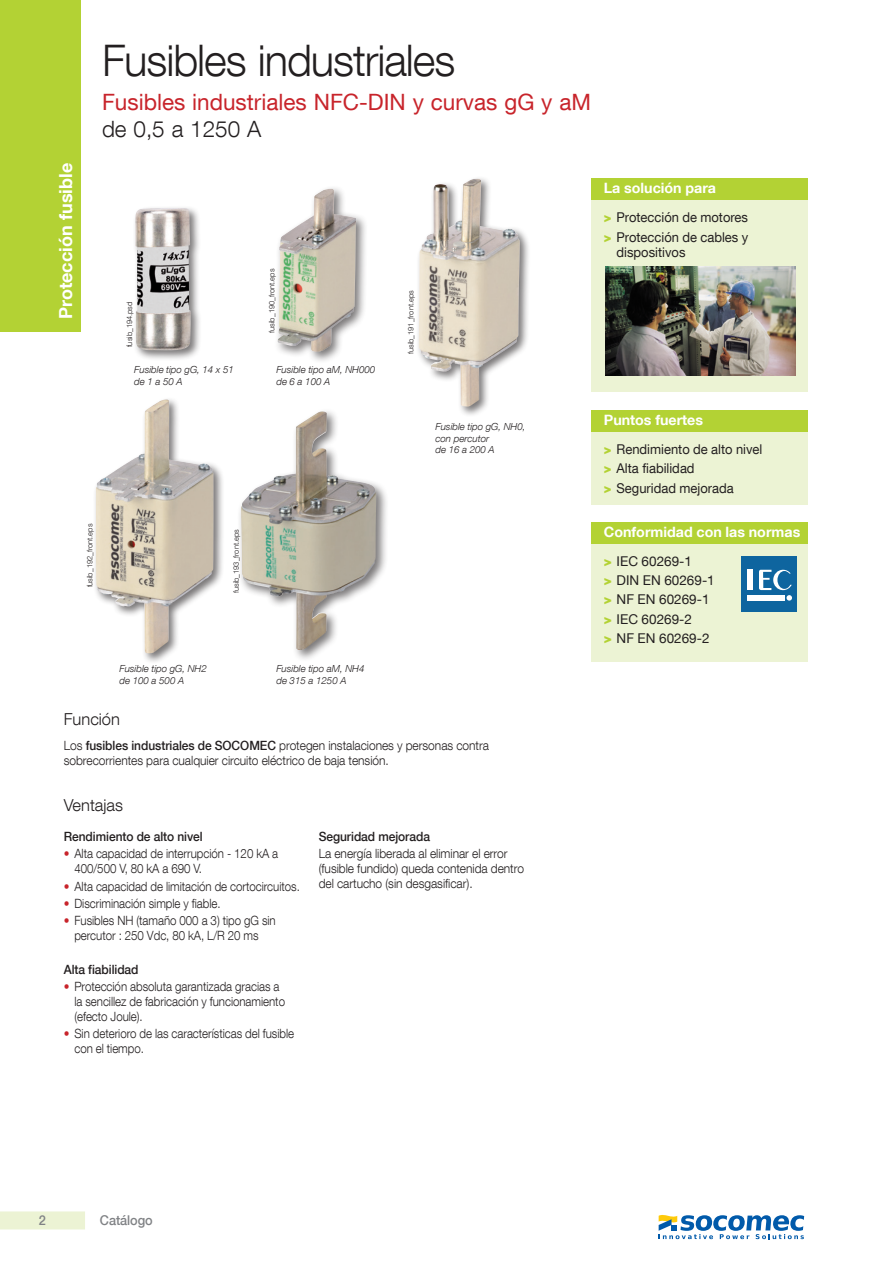
<style>
.page{position:relative;width:893px;height:1263px;background:#fff}
.page>*{position:absolute;margin:0;border:0;box-sizing:border-box;transform-origin:0 0}
.TITRE_page_1{font:300 43.5px "Helvetica Neue LT Com";letter-spacing:-.025em;color:#231f20}
.Sous_famille{font:22.5px "Helvetica Neue LT Com";color:#c8242b}
.Calibre{font:300 22.5px "Helvetica Neue LT Com";color:#231f20}
.t1{font:700 18px "Helvetica Neue LT Com";color:#fff}
.sous_titre_1ere_p{font:300 16.5px "Helvetica Neue LT Com";color:#231f20}
.navig_titre{font:700 14.25px "Helvetica Neue LT Com";color:#fff}
.t2{font:13.5px/15px "Helvetica Neue LT Com";color:#231f20;scale:.96 1}
.t3{font:13.5px "Helvetica Neue LT Com";color:#231f20}
.t4{font:500 13.5px "Helvetica Neue LT Com";letter-spacing:-.005em;color:#808285;scale:.94 1}
.texte_light_8_5pt{font:300 12.75px/15px "Helvetica Neue LT Com";letter-spacing:-.005em;color:#231f20;scale:.9 1}
.texte_light_8_5pt-2{font:300 12.75px/15px "Helvetica Neue LT Com";letter-spacing:-.005em;color:#231f20;scale:.94 1}
.Texte_medium_8_5{font:500 12.75px "Helvetica Neue LT Com";letter-spacing:-.005em;color:#231f20;scale:.94 1}
.Legende_PRODUIT{font:italic 300 9.75px/11.7px "Helvetica Neue LT Com";color:#231f20}
.reference{font:300 7.5px "Helvetica Neue LT Com";color:#231f20}
.s1{font-weight:500}
.s2{color:#c8242b}
.s3{font-weight:900;color:#b3d234}
</style>
<div class="page">
<div style="left:0;top:0;width:81px;height:332px;background:#b3d234"></div>
<div style="left:0;top:1211px;width:85px;height:18px;background:#ecf3d4"></div>
<div style="left:591px;top:200px;width:217px;height:191px;background:#ecf3d4"></div>
<div style="left:591px;top:179px;width:217px;height:21px;background:#b3d234"></div>
<img style="left:605px;top:266px;width:190px;height:109px">
<div style="left:591px;top:432px;width:217px;height:73px;background:#ecf3d4"></div>
<div style="left:591px;top:410px;width:217px;height:22px;background:#b3d234"></div>
<div style="left:591px;top:543px;width:217px;height:118px;background:#ecf3d4"></div>
<div style="left:591px;top:522px;width:217px;height:21px;background:#b3d234"></div>
<div style="left:741px;top:556px;width:56px;height:56px;background:#0e659f"></div>
<hr style="left:748px;top:595px;width:37px;height:1px;background:#fff">
<hr style="left:748px;top:597px;width:37px;height:1px;background:#fff">
<hr style="left:748px;top:600px;width:37px;height:1px;background:#fff">
<div style="left:748px;top:570px;width:5px;height:20px;background:#fff"></div>
<svg style="left:759px;top:570px;width:33px;height:31px"></svg>
<div style="left:133px;top:205px;width:69px;height:156px;background:#231f20;opacity:.6"></div>
<img style="left:135px;top:208px;width:56px;height:142px">
<div style="left:93px;top:397px;width:132px;height:267px;background:#231f20;opacity:.6"></div>
<img style="left:96px;top:399px;width:118px;height:254px">
<div style="left:416px;top:176px;width:115px;height:241px;background:#231f20;opacity:.6"></div>
<img style="left:418px;top:180px;width:52px;height:182px">
<div style="left:274px;top:185px;width:95px;height:179px;background:#231f20;opacity:.6"></div>
<img style="left:278px;top:189px;width:78px;height:163px">
<div style="left:237px;top:408px;width:152px;height:254px;background:#231f20;opacity:.6"></div>
<img style="left:241px;top:411px;width:135px;height:239px">
<svg style="left:659px;top:1215px;width:145px;height:24px"></svg>
<h3 class="t1" style="left:54px;top:319px;width:157px;rotate:-90deg">Protección fusible</h3>
<p class="TITRE_page_1" style="left:102px;top:34px;width:355px">Fusibles industriales</p>
<p class="Sous_famille" style="left:102px;top:88px;width:491px">Fusibles industriales NFC-DIN y curvas gG y aM</p>
<p class="Calibre" style="left:102px;top:116px;width:161px">de 0,5 a 1250 A</p>
<p class="reference" style="left:125px;top:347px;width:47px;rotate:-90deg">fusib_194.psd</p>
<p class="Legende_PRODUIT" style="left:134px;top:364px;width:101px">Fusible tipo gG, 14 x 51</p>
<p class="Legende_PRODUIT" style="left:134px;top:375px;width:50px">de 1 a 50 A</p>
<p class="reference" style="left:267px;top:332px;width:65px;rotate:-90deg">fusib_190_front.eps</p>
<p class="Legende_PRODUIT" style="left:276px;top:364px;width:100px">Fusible tipo aM, NH000</p>
<p class="Legende_PRODUIT" style="left:276px;top:375px;width:55px">de 6 a 100 A</p>
<p class="reference" style="left:406px;top:354px;width:65px;rotate:-90deg">fusib_191_front.eps</p>
<p class="Legende_PRODUIT" style="left:435px;top:421px;width:92px">Fusible tipo gG, NH0, con percutor</p>
<p class="Legende_PRODUIT" style="left:435px;top:444px;width:61px">de 16 a 200 A</p>
<p class="reference" style="left:85px;top:587px;width:65px;rotate:-90deg">fusib_192_front.eps</p>
<p class="reference" style="left:232px;top:593px;width:65px;rotate:-90deg">fusib_193_front.eps</p>
<p class="Legende_PRODUIT" style="left:119px;top:663px;width:89px">Fusible tipo gG, NH2</p>
<p class="Legende_PRODUIT" style="left:119px;top:675px;width:66px">de 100 a 500 A</p>
<p class="Legende_PRODUIT" style="left:276px;top:663px;width:90px">Fusible tipo aM, NH4</p>
<p class="Legende_PRODUIT" style="left:276px;top:675px;width:72px">de 315 a 1250 A</p>
<p class="sous_titre_1ere_p" style="left:64px;top:709px;width:58px">Función</p>
<p class="texte_light_8_5pt-2" style="left:64px;top:738px;width:454px">Los <span class="s1">fusibles industriales de SOCOMEC</span> protegen instalaciones y personas contra sobrecorrientes para cualquier circuito eléctrico de baja tensión.</p>
<p class="sous_titre_1ere_p" style="left:64px;top:795px;width:61px">Ventajas</p>
<p class="Texte_medium_8_5" style="left:64px;top:829px;width:149px">Rendimiento de alto nivel</p>
<p class="texte_light_8_5pt" style="left:74px;top:846px;width:228px;text-indent:-11px"><span class="s2">•</span> Alta capacidad de interrupción - 120 kA a<br>400/500 V, 80 kA a 690 V.</p>
<p class="texte_light_8_5pt" style="left:64px;top:878px;width:264px"><span class="s2">•</span> Alta capacidad de limitación de cortocircuitos.</p>
<p class="texte_light_8_5pt" style="left:64px;top:895px;width:176px"><span class="s2">•</span> Discriminación simple y fiable.</p>
<p class="texte_light_8_5pt" style="left:64px;top:912px;width:237px;text-align:center"><span class="s2">•</span> Fusibles NH (tamaño 000 a 3) tipo gG sin percutor : 250 Vdc, 80 kA, L/R 20 ms</p>
<p class="Texte_medium_8_5" style="left:64px;top:962px;width:81px">Alta fiabilidad</p>
<p class="texte_light_8_5pt" style="left:74px;top:979px;width:236px;text-indent:-11px"><span class="s2">•</span> Protección absoluta garantizada gracias a la sencillez de fabricación y funcionamiento (efecto Joule).</p>
<p class="texte_light_8_5pt" style="left:74px;top:1026px;width:246px;text-indent:-11px"><span class="s2">•</span> Sin deterioro de las características del fusible con el tiempo.</p>
<p class="Texte_medium_8_5" style="left:319px;top:829px;width:120px">Seguridad mejorada</p>
<p class="texte_light_8_5pt-2" style="left:319px;top:846px;width:220px">La energía liberada al eliminar el error (fusible fundido) queda contenida dentro del cartucho (sin desgasificar).</p>
<p class="navig_titre" style="left:604px;top:179px;width:114px">La solución para</p>
<p class="t2" style="left:604px;top:210px;width:152px"><span class="s3">&gt;</span> Protección de motores</p>
<p class="t2" style="left:617px;top:229px;width:139px;text-indent:-13px"><span class="s3">&gt;</span> Protección de cables y dispositivos</p>
<p class="navig_titre" style="left:604px;top:410px;width:101px">Puntos fuertes</p>
<p class="t2" style="left:604px;top:441px;width:167px"><span class="s3">&gt;</span> Rendimiento de alto nivel</p>
<p class="t2" style="left:604px;top:461px;width:96px"><span class="s3">&gt;</span> Alta fiabilidad</p>
<p class="t2" style="left:604px;top:480px;width:137px"><span class="s3">&gt;</span> Seguridad mejorada</p>
<p class="navig_titre" style="left:604px;top:522px;width:198px">Conformidad con las normas</p>
<p class="t3" style="left:604px;top:553px;width:90px"><span class="s3">&gt;</span> IEC 60269-1</p>
<p class="t3" style="left:604px;top:572px;width:112px"><span class="s3">&gt;</span> DIN EN 60269-1</p>
<p class="t3" style="left:604px;top:591px;width:107px"><span class="s3">&gt;</span> NF EN 60269-1</p>
<p class="t3" style="left:604px;top:611px;width:90px"><span class="s3">&gt;</span> IEC 60269-2</p>
<p class="t3" style="left:604px;top:630px;width:107px"><span class="s3">&gt;</span> NF EN 60269-2</p>
<p class="t4" style="left:39px;top:1212px;width:9px">2</p>
<p class="t4" style="left:100px;top:1212px;width:58px">Catálogo</p>
</div>
